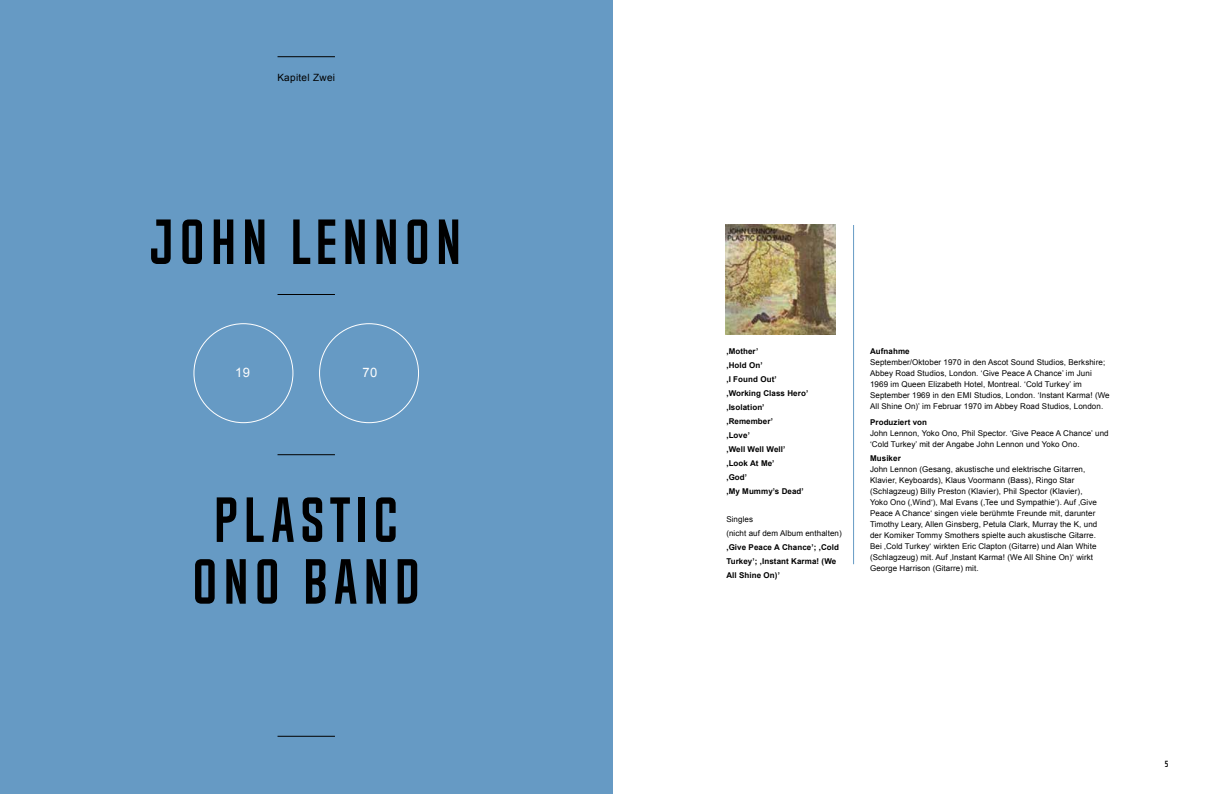
<style>
.page{position:relative;width:1225px;height:794px;background:#fff}
.page>*{position:absolute;margin:0;border:0;box-sizing:border-box;transform-origin:0 0}
.t1{font:700 57.3px/61.7px "Chosence";letter-spacing:.08em;color:#000;text-align:center}
.t2{font:13px "Arial";color:#fdfdfd}
.t3{font:10px "Arial";letter-spacing:.03em;color:#000}
.t4{font:8px/11px "Arial";letter-spacing:.01em;color:#000}
.t5{font:700 8px/14px "Arial";letter-spacing:.01em;color:#000}
.t6{font:700 8px "Chosence";color:#000}
</style>
<div class="page">
<hr style="left:853px;top:225px;width:1px;height:339px;background:#669ac4">
<img style="left:725px;top:225px;width:111px;height:109px">
<div style="left:0;top:0;width:612px;height:794px;background:#669ac4"></div>
<hr style="left:277px;top:294px;width:58px;height:1px;background:#000">
<hr style="left:277px;top:56px;width:58px;height:1px;background:#000">
<hr style="left:277px;top:736px;width:58px;height:1px;background:#000">
<hr style="left:277px;top:454px;width:58px;height:1px;background:#000">
<p class="t3" style="left:277px;top:71px;width:59px">Kapitel Zwei</p>
<h1 class="t1" style="left:150px;top:212px;width:313px">JOHN LENNON</h1>
<h2 class="t2" style="left:235px;top:364px;width:16px">19</h2>
<h2 class="t2" style="left:362px;top:364px;width:16px">70</h2>
<h1 class="t1" style="left:192px;top:489px;width:231px">PLASTIC<br>ONO BAND</h1>
<p class="t5" style="left:726px;top:344px;width:83px">‚Mother’<br>‚Hold On’<br>‚I Found Out’ ‚Working Class Hero’ ‚Isolation’ ‚Remember’<br>‚Love’<br>‚Well Well Well’ ‚Look At Me’<br>‚God’<br>‚My Mummy’s Dead’</p>
<p class="t4" style="left:726px;top:512px;width:117px;line-height:14px">Singles<br>(nicht auf dem Album enthalten)</p>
<p class="t5" style="left:726px;top:540px;width:114px">‚Give Peace A Chance’; ‚Cold<br>Turkey’; ‚Instant Karma! (We<br>All Shine On)’</p>
<p class="t5" style="left:870px;top:344px;width:41px">Aufnahme</p>
<p class="t4" style="left:870px;top:357px;width:241px">September/Oktober 1970 in den Ascot Sound Studios, Berkshire; Abbey Road Studios, London. ‘Give Peace A Chance’ im Juni 1969 im Queen Elizabeth Hotel, Montreal. ‘Cold Turkey’ im September 1969 in den EMI Studios, London. ‘Instant Karma! (We All Shine On)’ im Februar 1970 im Abbey Road Studios, London.</p>
<p class="t5" style="left:870px;top:415px;width:59px">Produziert von</p>
<p class="t4" style="left:870px;top:428px;width:240px">John Lennon, Yoko Ono, Phil Spector. ‘Give Peace A Chance’ und ‘Cold Turkey’ mit der Angabe John Lennon und Yoko Ono.</p>
<p class="t5" style="left:870px;top:451px;width:32px">Musiker</p>
<p class="t4" style="left:870px;top:464px;width:229px">John Lennon (Gesang, akustische und elektrische Gitarren, Klavier, Keyboards), Klaus Voormann (Bass), Ringo Star (Schlagzeug) Billy Preston (Klavier), Phil Spector (Klavier), Yoko Ono (‚Wind‘), Mal Evans (‚Tee und Sympathie‘). Auf ‚Give Peace A Chance‘ singen viele berühmte Freunde mit, darunter Timothy Leary, Allen Ginsberg, Petula Clark, Murray the K, und der Komiker Tommy Smothers spielte auch akustische Gitarre.<br>Bei ‚Cold Turkey‘ wirkten Eric Clapton (Gitarre) und Alan White (Schlagzeug) mit. Auf ‚Instant Karma! (We All Shine On)‘ wirkt George Harrison (Gitarre) mit.</p>
<p class="t6" style="left:1164px;top:760px;width:5px">5</p>
</div>
